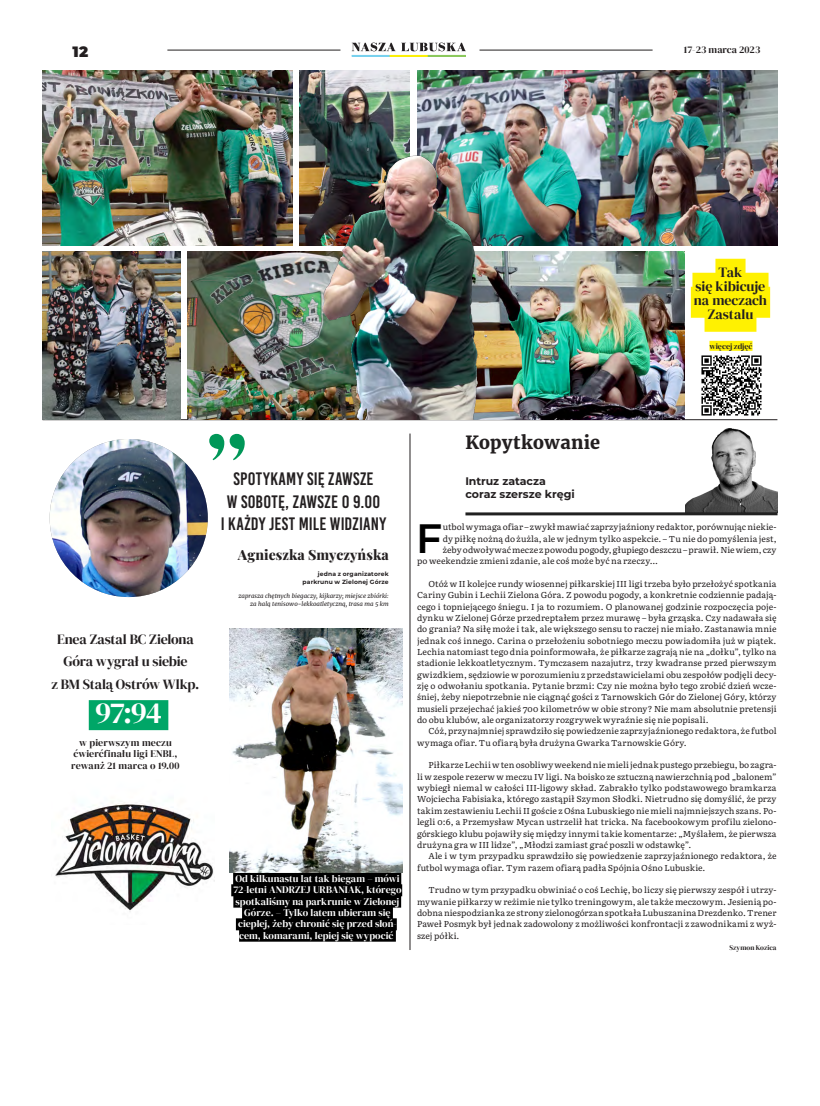
<style>
.page{position:relative;width:820px;height:1106px;background:#fff}
.page>*{position:absolute;margin:0;border:0;box-sizing:border-box;transform-origin:0 0}
.Teks_komentarz_Inicj{font:600 41px "Montserrat";color:#000}
.PODPIS_AUTORA_artyku{font:30px "DM Serif Display";color:#fff}
.CYTAT_-_strona_2{font:18px "Bebas Kai";letter-spacing:.015em;color:#231f20}
.TYTUŁ_-_FONT_22{font:900 18px "Merriweather";letter-spacing:.015em;color:#231f20}
.t1{font:900 15px "Montserrat";color:#231f20}
.PODPIS_AUTORA_artyku-2{font:14px/22.7px "DM Serif Display";letter-spacing:-.015em;color:#231f20;text-align:center}
.TYTUŁ_-_FELIETON_ost{font:14px "DM Serif Display";letter-spacing:-.005em;color:#231f20}
.ZAJAWKI_JEDYNKA_-_FO{font:800 14px "Playfair Display";letter-spacing:.005em;color:#231f20}
.LEAD_PODSTAWOWY{font:700 11px/13.2px "Montserrat";letter-spacing:-.005em;color:#231f20}
.PODPIS_AUTORA_artyku-3{font:10px/11.3px "DM Serif Display";color:#fff}
.PODPIS_AUTORA_artyku-4{font:10px "DM Serif Display";letter-spacing:.01em;color:#231f20}
.TEKST_artykułu_posta{font:8.6px/11.3px "Literata";letter-spacing:.015em;color:#231f20;text-align:justify}
.Teks_komentarz_Inicj-2{font:8.6px "Literata";letter-spacing:.01em;color:#231f20}
.PODPIS_AUTORA_artyku-5{font:8px "DM Serif Display";color:#231f20}
.PODPIS_AUTORA_artyku-6{font:7px "DM Serif Display";letter-spacing:.005em;color:#231f20}
.PODPIS_POD_CYTATEM{font:italic 6px "Merriweather";letter-spacing:.005em;color:#231f20}
.PODPIS_POD_CYTATEM-2{font:700 6px "Montserrat";letter-spacing:.02em;color:#231f20}
</style>
<div class="page">
<svg style="left:351px;top:43px;width:115px;height:8px"></svg>
<div style="left:351px;top:55px;width:38px;height:2px;border:1px solid #78d1ee"></div>
<div style="left:389px;top:55px;width:38px;height:2px;border:1px solid #fff101"></div>
<div style="left:427px;top:55px;width:38px;height:2px;border:1px solid #8bc85c"></div>
<hr style="left:167px;top:50px;width:173px;height:1px;background:#231f20">
<hr style="left:479px;top:50px;width:173px;height:1px;background:#231f20">
<hr style="left:43px;top:419px;width:734px;height:1px;background:#231f20">
<img style="left:685px;top:428px;width:92px;height:84px">
<hr style="left:465px;top:512px;width:312px;height:3px;background:#212121">
<hr style="left:409px;top:433px;width:1px;height:517px;background:#231f20">
<svg style="left:209px;top:434px;width:35px;height:26px"></svg>
<img style="left:230px;top:628px;width:173px;height:245px">
<div style="left:233px;top:873px;width:168px;height:12px;background:#000"></div>
<div style="left:231px;top:884px;width:171px;height:12px;background:#000"></div>
<div style="left:233px;top:895px;width:168px;height:12px;background:#000"></div>
<div style="left:242px;top:907px;width:151px;height:12px;background:#000"></div>
<div style="left:236px;top:918px;width:160px;height:12px;background:#000"></div>
<div style="left:239px;top:929px;width:157px;height:12px;background:#000"></div>
<img style="left:55px;top:802px;width:160px;height:110px">
<div style="left:89px;top:700px;width:79px;height:30px;background:#00a667"></div>
<img style="left:50px;top:439px;width:158px;height:158px;border-radius:79px">
<img style="left:701px;top:355px;width:61px;height:61px">
<div style="left:709px;top:341px;width:43px;height:10px;background:#fff101"></div>
<img style="left:299px;top:70px;width:110px;height:70px">
<img style="left:43px;top:252px;width:137px;height:167px">
<img style="left:417px;top:70px;width:360px;height:175px">
<img style="left:505px;top:252px;width:179px;height:167px">
<div style="left:715px;top:259px;width:30px;height:31px;background:#fff101"></div>
<div style="left:692px;top:273px;width:76px;height:31px;background:#fff101"></div>
<div style="left:690px;top:287px;width:79px;height:31px;background:#fff101"></div>
<div style="left:704px;top:301px;width:52px;height:31px;background:#fff101"></div>
<img style="left:187px;top:252px;width:112px;height:167px">
<img style="left:43px;top:70px;width:249px;height:175px">
<img style="left:299px;top:140px;width:206px;height:279px">
<h3 class="t1" style="left:73px;top:40px;width:17px">12</h3>
<p class="PODPIS_AUTORA_artyku-4" style="left:683px;top:44px;width:78px">17-23 marca 2023</p>
<p class="TYTUŁ_-_FELIETON_ost" style="left:718px;top:264px;width:25px">Tak</p>
<p class="TYTUŁ_-_FELIETON_ost" style="left:695px;top:278px;width:71px">się kibicuje</p>
<p class="TYTUŁ_-_FELIETON_ost" style="left:693px;top:292px;width:74px">na meczach</p>
<p class="TYTUŁ_-_FELIETON_ost" style="left:707px;top:306px;width:47px">Zastalu</p>
<p class="PODPIS_AUTORA_artyku-5" style="left:709px;top:341px;width:44px">więcej zdjęć</p>
<p class="PODPIS_AUTORA_artyku-2" style="left:57px;top:628px;width:138px">Enea Zastal BC Zielona<br>Góra wygrał u siebie</p>
<p class="PODPIS_AUTORA_artyku-2" style="left:51px;top:673px;width:149px">z BM Stalą Ostrów Wlkp.</p>
<p class="PODPIS_AUTORA_artyku" style="left:95px;top:695px;width:68px">97:94</p>
<p class="PODPIS_AUTORA_artyku-4" style="left:79px;top:736px;width:94px">w pierwszym meczu</p>
<p class="PODPIS_AUTORA_artyku-4" style="left:73px;top:748px;width:105px">ćwierćfinału ligi ENBL,</p>
<p class="PODPIS_AUTORA_artyku-4" style="left:71px;top:759px;width:110px">rewanż 21 marca o 19.00</p>
<p class="CYTAT_-_strona_2" style="left:233px;top:469px;width:142px">SPOTYKAMY SIĘ ZAWSZE</p>
<p class="CYTAT_-_strona_2" style="left:227px;top:492px;width:155px">W SOBOTĘ, ZAWSZE O 9.00</p>
<p class="CYTAT_-_strona_2" style="left:221px;top:514px;width:167px">I KAŻDY JEST MILE WIDZIANY</p>
<p class="ZAJAWKI_JEDYNKA_-_FO" style="left:238px;top:544px;width:152px">Agnieszka Smyczyńska</p>
<p class="PODPIS_POD_CYTATEM-2" style="left:318px;top:569px;width:72px">jedna z organizatorek</p>
<p class="PODPIS_POD_CYTATEM-2" style="left:302px;top:577px;width:88px">parkrunu w Zielonej Górze</p>
<p class="PODPIS_POD_CYTATEM" style="left:238px;top:592px;width:152px">zaprasza chętnych biegaczy, kijkarzy; miejsce zbiórki:</p>
<p class="PODPIS_POD_CYTATEM" style="left:250px;top:599px;width:140px">za halą tenisowo-lekkoatletyczną, trasa ma 5 km</p>
<p class="PODPIS_AUTORA_artyku-3" style="left:233px;top:873px;width:169px">Od kilkunastu lat tak biegam – mówi<br>72-letni ANDRZEJ URBANIAK, którego spotkaliśmy na parkrunie w Zielonej</p>
<p class="PODPIS_AUTORA_artyku-3" style="left:238px;top:907px;width:160px;text-align:center">Górze. – Tylko latem ubieram się cieplej, żeby chronić się przed słoń&shy;cem, komarami, lepiej się wypocić</p>
<p class="TYTUŁ_-_FONT_22" style="left:465px;top:429px;width:136px">Kopytkowanie</p>
<p class="LEAD_PODSTAWOWY" style="left:465px;top:474px;width:111px">Intruz zatacza coraz szersze kręgi</p>
<p class="Teks_komentarz_Inicj" style="left:416px;top:509px;width:28px">F</p>
<p class="Teks_komentarz_Inicj-2" style="left:442px;top:520px;width:335px">utbol wymaga ofiar – zwykł mawiać zaprzyjaźniony redaktor, porównując niekie-</p>
<p class="Teks_komentarz_Inicj-2" style="left:442px;top:532px;width:335px">dy piłkę nożną do żużla, ale w jednym tylko aspekcie. – Tu nie do pomyślenia jest,</p>
<p class="Teks_komentarz_Inicj-2" style="left:442px;top:543px;width:335px">żeby odwoływać mecze z powodu pogody, głupiego deszczu – prawił. Nie wiem, czy</p>
<p class="Teks_komentarz_Inicj-2" style="left:417px;top:554px;width:242px">po weekendzie zmieni zdanie, ale coś może być na rzeczy...</p>
<p class="TEKST_artykułu_posta" style="left:417px;top:577px;width:361px;text-indent:11px">Otóż w II kolejce rundy wiosennej piłkarskiej III ligi trzeba było przełożyć spotkania Cariny Gubin i Lechii Zielona Góra. Z powodu pogody, a konkretnie codziennie padają&shy;cego i topniejącego śniegu. I ja to rozumiem. O planowanej godzinie rozpoczęcia poje&shy;dynku w Zielonej Górze przedreptałem przez murawę – była grząska. Czy nadawała się do grania? Na siłę może i tak, ale większego sensu to raczej nie miało. Zastanawia mnie jednak coś innego. Carina o przełożeniu sobotniego meczu powiadomiła już w piątek.<br>Lechia natomiast tego dnia poinformowała, że piłkarze zagrają nie na „dołku”, tylko na stadionie lekkoatletycznym. Tymczasem nazajutrz, trzy kwadranse przed pierwszym gwizdkiem, sędziowie w porozumieniu z przedstawicielami obu zespołów podjęli decy&shy;zję o odwołaniu spotkania. Pytanie brzmi: Czy nie można było tego zrobić dzień wcze&shy;śniej, żeby niepotrzebnie nie ciągnąć gości z Tarnowskich Gór do Zielonej Góry, którzy musieli przejechać jakieś 700 kilometrów w obie strony? Nie mam absolutnie pretensji do obu klubów, ale organizatorzy rozgrywek wyraźnie się nie popisali.</p>
<p class="TEKST_artykułu_posta" style="left:417px;top:725px;width:361px;text-indent:11px">Cóż, przynajmniej sprawdziło się powiedzenie zaprzyjaźnionego redaktora, że futbol wymaga ofiar. Tu ofiarą była drużyna Gwarka Tarnowskie Góry.</p>
<p class="TEKST_artykułu_posta" style="left:417px;top:759px;width:361px;text-indent:11px">Piłkarze Lechii w ten osobliwy weekend nie mieli jednak pustego przebiegu, bo zagra&shy;li w zespole rezerw w meczu IV ligi. Na boisko ze sztuczną nawierzchnią pod „balonem” wybiegł niemal w całości III-ligowy skład. Zabrakło tylko podstawowego bramkarza Wojciecha Fabisiaka, którego zastąpił Szymon Słodki. Nietrudno się domyślić, że przy takim zestawieniu Lechii II goście z Ośna Lubuskiego nie mieli najmniejszych szans. Po&shy;legli 0:6, a Przemysław Mycan ustrzelił hat tricka. Na facebookowym profilu zielono&shy;górskiego klubu pojawiły się między innymi takie komentarze: „Myślałem, że pierwsza drużyna gra w III lidze”, „Młodzi zamiast grać poszli w odstawkę”.</p>
<p class="TEKST_artykułu_posta" style="left:417px;top:849px;width:361px;text-indent:11px">Ale i w tym przypadku sprawdziło się powiedzenie zaprzyjaźnionego redaktora, że futbol wymaga ofiar. Tym razem ofiarą padła Spójnia Ośno Lubuskie.</p>
<p class="TEKST_artykułu_posta" style="left:417px;top:883px;width:361px;text-indent:11px">Trudno w tym przypadku obwiniać o coś Lechię, bo liczy się pierwszy zespół i utrzy&shy;mywanie piłkarzy w reżimie nie tylko treningowym, ale także meczowym. Jesienią po&shy;dobna niespodzianka ze strony zielonogórzan spotkała Lubuszanina Drezdenko. Trener Paweł Posmyk był jednak zadowolony z możliwości konfrontacji z zawodnikami z wyż&shy;szej półki.</p>
<p class="PODPIS_AUTORA_artyku-6" style="left:729px;top:943px;width:48px">Szymon Kozica</p>
</div>
